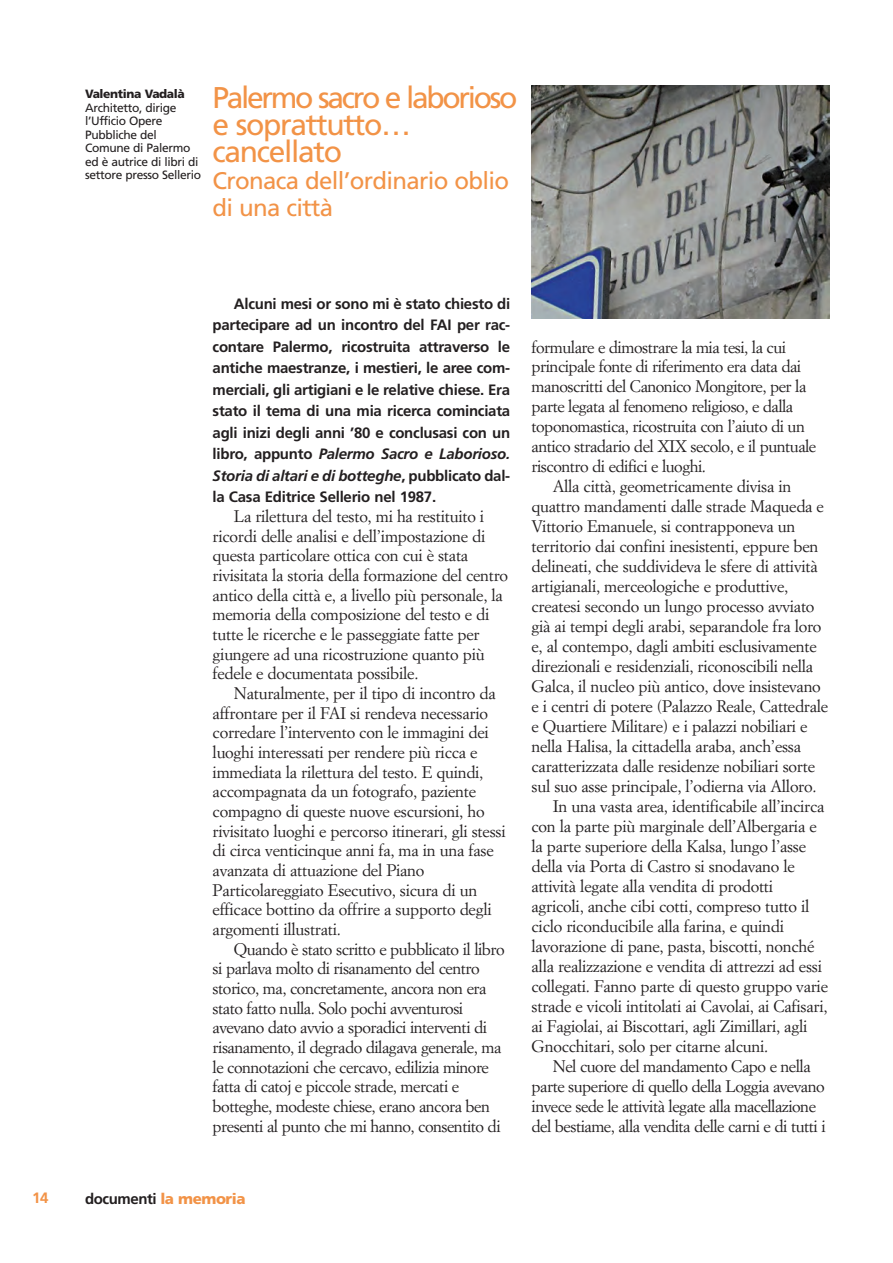
<style>
.page{position:relative;width:893px;height:1263px;background:#fff}
.page>*{position:absolute;margin:0;border:0;box-sizing:border-box;transform-origin:0 0}
.t1{font:30px/27px "Frutiger";letter-spacing:-.045em;color:#f29347}
.t2{font:24px/27px "Frutiger";letter-spacing:-.03em;color:#f29347}
.t3{font:16.5px/19.6px "Simoncini Garamond";letter-spacing:-.015em;color:#231f20}
.t4{font:700 15px/21.5px "Frutiger";letter-spacing:-.015em;color:#231f20;text-align:justify}
.t5{font:700 15px "Frutiger";color:#f29347}
.t6{font:12px/13.5px "Frutiger";letter-spacing:-.03em;color:#231f20}
.t7{font:900 12px "Frutiger";letter-spacing:-.03em;color:#231f20}
.s1{font-style:italic}
.s2{font-weight:900;color:#f29347}
</style>
<div class="page">
<img style="left:531px;top:85px;width:298px;height:233px">
<p class="t5" style="left:32px;top:1192px;width:18px">14</p>
<p class="t7" style="left:85px;top:89px;width:101px">Valentina Vadalà</p>
<p class="t6" style="left:85px;top:102px;width:117px">Architetto, dirige l’Ufficio Opere<br>Pubbliche del<br>Comune di Palermo ed è autrice di libri di settore presso Sellerio</p>
<h1 class="t1" style="left:213px;top:86px;width:306px">Palermo sacro e laborioso e soprattutto… cancellato</h1>
<h2 class="t2" style="left:213px;top:169px;width:298px">Cronaca dell’ordinario oblio di una città</h2>
<p class="t4" style="left:213px;top:294px;width:299px;text-indent:21px">Alcuni mesi or sono mi è stato chiesto di partecipare ad un incontro del FAI per rac&shy;contare Palermo, ricostruita attraverso le antiche maestranze, i mestieri, le aree com&shy;merciali, gli artigiani e le relative chiese. Era stato il tema di una mia ricerca cominciata agli inizi degli anni ’80 e conclusasi con un libro, appunto <span class="s1">Palermo Sacro e Laborioso.<br>Storia di altari e di botteghe</span>, pubblicato dal&shy;la Casa Editrice Sellerio nel 1987.</p>
<p class="t3" style="left:213px;top:507px;width:297px;text-indent:21px">La rilettura del testo, mi ha restituito i ricordi delle analisi e dell’impostazione di questa particolare ottica con cui è stata rivisitata la storia della formazione del centro antico della città e, a livello più personale, la memoria della composizione del testo e di tutte le ricerche e le passeggiate fatte per giungere ad una ricostruzione quanto più fedele e documentata possibile.</p>
<p class="t3" style="left:213px;top:684px;width:295px;text-indent:21px">Naturalmente, per il tipo di incontro da affrontare per il FAI si rendeva necessario corredare l’intervento con le immagini dei luoghi interessati per rendere più ricca e immediata la rilettura del testo. E quindi, accompagnata da un fotografo, paziente compagno di queste nuove escursioni, ho rivisitato luoghi e percorso itinerari, gli stessi di circa venticinque anni fa, ma in una fase avanzata di attuazione del Piano Particolareggiato Esecutivo, sicura di un efficace bottino da offrire a supporto degli argomenti illustrati.</p>
<p class="t3" style="left:213px;top:940px;width:294px;text-indent:21px">Quando è stato scritto e pubblicato il libro si parlava molto di risanamento del centro storico, ma, concretamente, ancora non era stato fatto nulla. Solo pochi avventurosi avevano dato avvio a sporadici interventi di risanamento, il degrado dilagava generale, ma le connotazioni che cercavo, edilizia minore fatta di catoj e piccole strade, mercati e botteghe, modeste chiese, erano ancora ben presenti al punto che mi hanno, consentito di</p>
<p class="t3" style="left:532px;top:338px;width:256px">formulare e dimostrare la mia tesi, la cui</p>
<p class="t3" style="left:532px;top:358px;width:271px">principale fonte di riferimento era data dai</p>
<p class="t3" style="left:532px;top:378px;width:276px">manoscritti del Canonico Mongitore, per la</p>
<p class="t3" style="left:532px;top:398px;width:263px">parte legata al fenomeno religioso, e dalla</p>
<p class="t3" style="left:532px;top:418px;width:275px">toponomastica, ricostruita con l’aiuto di un</p>
<p class="t3" style="left:532px;top:438px;width:286px">antico stradario del XIX secolo, e il puntuale</p>
<p class="t3" style="left:532px;top:458px;width:176px">riscontro di edifici e luoghi.</p>
<p class="t3" style="left:553px;top:478px;width:240px">Alla città, geometricamente divisa in</p>
<p class="t3" style="left:532px;top:498px;width:294px">quattro mandamenti dalle strade Maqueda e</p>
<p class="t3" style="left:532px;top:518px;width:265px">Vittorio Emanuele, si contrapponeva un</p>
<p class="t3" style="left:532px;top:538px;width:288px">territorio dai confini inesistenti, eppure ben</p>
<p class="t3" style="left:532px;top:558px;width:288px">delineati, che suddivideva le sfere di attività</p>
<p class="t3" style="left:532px;top:578px;width:258px">artigianali, merceologiche e produttive,</p>
<p class="t3" style="left:532px;top:598px;width:284px">createsi secondo un lungo processo avviato</p>
<p class="t3" style="left:532px;top:618px;width:291px">già ai tempi degli arabi, separandole fra loro</p>
<p class="t3" style="left:532px;top:638px;width:287px">e, al contempo, dagli ambiti esclusivamente</p>
<p class="t3" style="left:532px;top:658px;width:283px">direzionali e residenziali, riconoscibili nella</p>
<p class="t3" style="left:532px;top:678px;width:291px">Galca, il nucleo più antico, dove insistevano</p>
<p class="t3" style="left:532px;top:698px;width:298px">e i centri di potere (Palazzo Reale, Cattedrale</p>
<p class="t3" style="left:532px;top:718px;width:278px">e Quartiere Militare) e i palazzi nobiliari e</p>
<p class="t3" style="left:532px;top:738px;width:271px">nella Halisa, la cittadella araba, anch’essa</p>
<p class="t3" style="left:532px;top:758px;width:285px">caratterizzata dalle residenze nobiliari sorte</p>
<p class="t3" style="left:532px;top:778px;width:287px">sul suo asse principale, l’odierna via Alloro.</p>
<p class="t3" style="left:553px;top:798px;width:273px">In una vasta area, identificabile all’incirca</p>
<p class="t3" style="left:532px;top:818px;width:287px">con la parte più marginale dell’Albergaria e</p>
<p class="t3" style="left:532px;top:838px;width:276px">la parte superiore della Kalsa, lungo l’asse</p>
<p class="t3" style="left:532px;top:858px;width:265px">della via Porta di Castro si snodavano le</p>
<p class="t3" style="left:532px;top:878px;width:243px">attività legate alla vendita di prodotti</p>
<p class="t3" style="left:532px;top:898px;width:279px">agricoli, anche cibi cotti, compreso tutto il</p>
<p class="t3" style="left:532px;top:918px;width:254px">ciclo riconducibile alla farina, e quindi</p>
<p class="t3" style="left:532px;top:938px;width:285px">lavorazione di pane, pasta, biscotti, nonché</p>
<p class="t3" style="left:532px;top:958px;width:292px">alla realizzazione e vendita di attrezzi ad essi</p>
<p class="t3" style="left:532px;top:978px;width:298px">collegati. Fanno parte di questo gruppo varie</p>
<p class="t3" style="left:532px;top:997px;width:297px">strade e vicoli intitolati ai Cavolai, ai Cafisari,</p>
<p class="t3" style="left:532px;top:1017px;width:277px">ai Fagiolai, ai Biscottari, agli Zimillari, agli</p>
<p class="t3" style="left:532px;top:1037px;width:238px">Gnocchitari, solo per citarne alcuni.</p>
<p class="t3" style="left:553px;top:1057px;width:259px">Nel cuore del mandamento Capo e nella</p>
<p class="t3" style="left:532px;top:1077px;width:295px">parte superiore di quello della Loggia avevano</p>
<p class="t3" style="left:532px;top:1097px;width:286px">invece sede le attività legate alla macellazione</p>
<p class="t3" style="left:532px;top:1117px;width:296px">del bestiame, alla vendita delle carni e di tutti i</p>
<p class="t4" style="left:85px;top:1189px;width:162px">documenti <span class="s2">la memoria</span></p>
</div>
